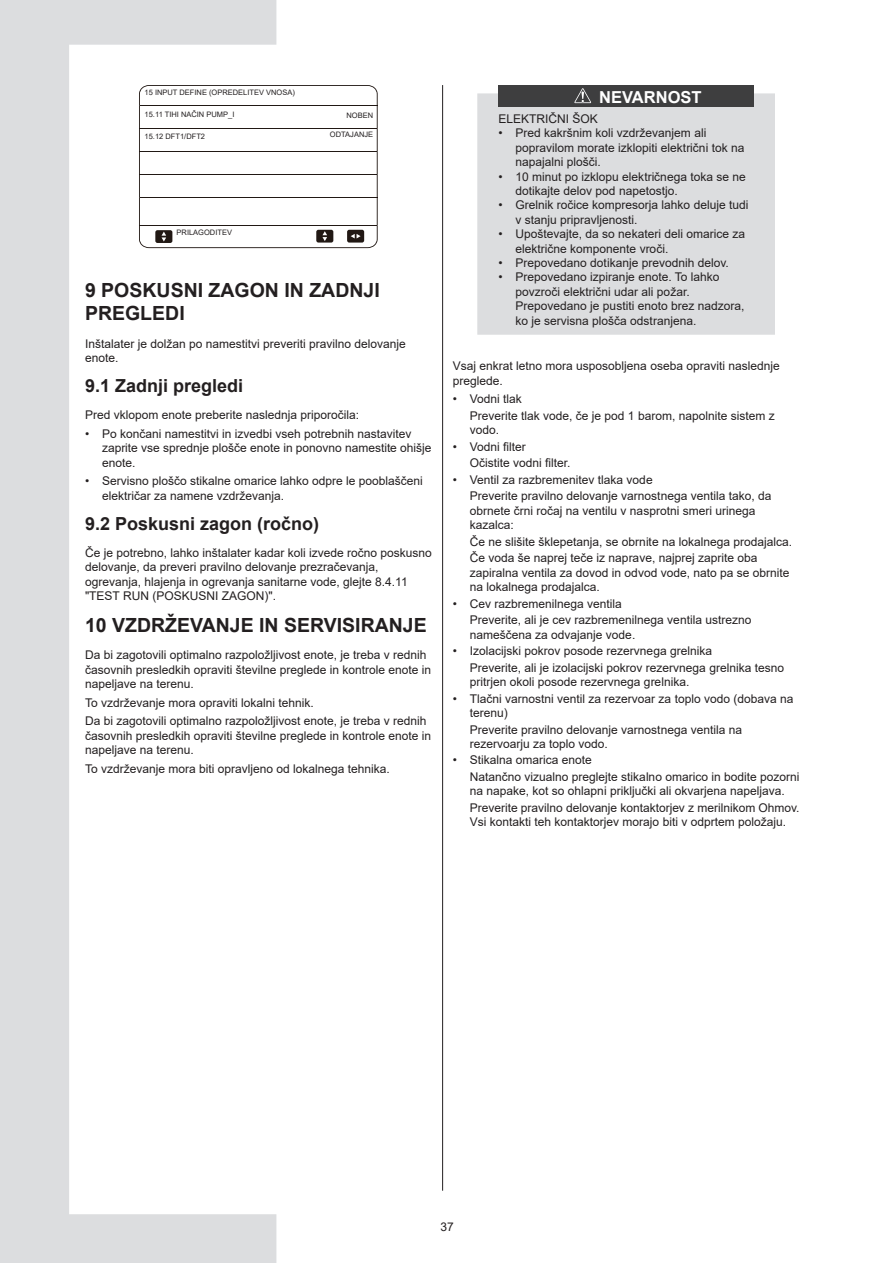
<style>
.page{position:relative;width:893px;height:1263px;background:#fff}
.page>*{position:absolute;margin:0;border:0;box-sizing:border-box;transform-origin:0 0}
.t1{font:700 19.5px/23.4px "Arial";color:#231f20}
.t2{font:700 18px "Arial";color:#231f20}
.t3{font:700 16.5px "Arial";color:#fff}
.t4{font:12px/14.4px "Arial";color:#231f20}
.t5{font:7.5px "Arial";color:#231f20}
</style>
<div class="page">
<svg style="left:0;top:0;width:276px;height:1263px"></svg>
<svg style="left:139px;top:85px;width:239px;height:163px"></svg>
<div style="left:477px;top:93px;width:298px;height:242px;background:#dcdddf"></div>
<div style="left:498px;top:85px;width:256px;height:21px;background:#3e3e3f"></div>
<svg style="left:574px;top:88px;width:17px;height:15px"></svg>
<hr style="left:442px;top:85px;width:1px;height:1105px;background:#231f20">
<p class="t5" style="left:145px;top:88px;width:152px">15 INPUT DEFINE (OPREDELITEV VNOSA)</p>
<p class="t5" style="left:145px;top:109px;width:91px">15.11 TIHI NAČIN PUMP_I</p>
<p class="t5" style="left:145px;top:131px;width:62px">15.12 DFT1/DFT2</p>
<p class="t5" style="left:346px;top:110px;width:28px">NOBEN</p>
<p class="t5" style="left:330px;top:130px;width:45px">ODTAJANJE</p>
<p class="t5" style="left:177px;top:227px;width:57px">PRILAGODITEV</p>
<h1 class="t1" style="left:85px;top:278px;width:296px">9 POSKUSNI ZAGON IN ZADNJI<br>PREGLEDI</h1>
<p class="t4" style="left:85px;top:336px;width:322px">Inštalater je dolžan po namestitvi preveriti pravilno delovanje enote.</p>
<h2 class="t2" style="left:85px;top:373px;width:160px">9.1 Zadnji pregledi</h2>
<p class="t4" style="left:85px;top:408px;width:276px">Pred vklopom enote preberite naslednja priporočila:</p>
<p class="t4" style="left:102px;top:426px;width:331px;text-indent:-17px">• Po končani namestitvi in izvedbi vseh potrebnih nastavitev zaprite vse sprednje plošče enote in ponovno namestite ohišje enote.</p>
<p class="t4" style="left:102px;top:474px;width:322px;text-indent:-17px">• Servisno ploščo stikalne omarice lahko odpre le pooblaščeni električar za namene vzdrževanja.</p>
<h2 class="t2" style="left:85px;top:511px;width:236px">9.2 Poskusni zagon (ročno)</h2>
<p class="t4" style="left:85px;top:545px;width:348px">Če je potrebno, lahko inštalater kadar koli izvede ročno poskusno delovanje, da preveri pravilno delovanje prezračevanja, ogrevanja, hlajenja in ogrevanja sanitarne vode, glejte 8.4.11 "TEST RUN (POSKUSNI ZAGON)".</p>
<h1 class="t1" style="left:85px;top:613px;width:343px">10 VZDRŽEVANJE IN SERVISIRANJE</h1>
<p class="t4" style="left:85px;top:648px;width:348px">Da bi zagotovili optimalno razpoložljivost enote, je treba v rednih časovnih presledkih opraviti številne preglede in kontrole enote in napeljave na terenu.</p>
<p class="t4" style="left:85px;top:693px;width:343px;line-height:18.6px">To vzdrževanje mora opraviti lokalni tehnik.<br>Da bi zagotovili optimalno razpoložljivost enote, je treba v rednih</p>
<p class="t4" style="left:85px;top:728px;width:348px">časovnih presledkih opraviti številne preglede in kontrole enote in napeljave na terenu.</p>
<p class="t4" style="left:85px;top:761px;width:306px">To vzdrževanje mora biti opravljeno od lokalnega tehnika.</p>
<h3 class="t3" style="left:599px;top:85px;width:104px">NEVARNOST</h3>
<p class="t4" style="left:498px;top:111px;width:101px">ELEKTRIČNI ŠOK</p>
<p class="t4" style="left:515px;top:126px;width:230px;text-indent:-17px">• Pred kakršnim koli vzdrževanjem ali popravilom morate izklopiti električni tok na napajalni plošči.</p>
<p class="t4" style="left:515px;top:169px;width:232px;text-indent:-17px">• 10 minut po izklopu električnega toka se ne dotikajte delov pod napetostjo.</p>
<p class="t4" style="left:515px;top:198px;width:234px;text-indent:-17px">• Grelnik ročice kompresorja lahko deluje tudi v stanju pripravljenosti.</p>
<p class="t4" style="left:515px;top:227px;width:231px;text-indent:-17px">• Upoštevajte, da so nekateri deli omarice za električne komponente vroči.</p>
<p class="t4" style="left:498px;top:255px;width:232px">• Prepovedano dotikanje prevodnih delov.</p>
<p class="t4" style="left:515px;top:270px;width:230px;text-indent:-17px">• Prepovedano izpiranje enote. To lahko povzroči električni udar ali požar.<br>Prepovedano je pustiti enoto brez nadzora, ko je servisna plošča odstranjena.</p>
<p class="t4" style="left:453px;top:359px;width:328px">Vsaj enkrat letno mora usposobljena oseba opraviti naslednje preglede.</p>
<p class="t4" style="left:470px;top:391px;width:306px;line-height:16.5px;text-indent:-17px">• Vodni tlak<br>Preverite tlak vode, če je pod 1 barom, napolnite sistem z</p>
<p class="t4" style="left:470px;top:423px;width:31px">vodo.</p>
<p class="t4" style="left:470px;top:438px;width:102px;line-height:16.5px;text-indent:-17px">• Vodni filter<br>Očistite vodni filter.</p>
<p class="t4" style="left:470px;top:471px;width:303px;line-height:16.5px;text-indent:-17px">• Ventil za razbremenitev tlaka vode<br>Preverite pravilno delovanje varnostnega ventila tako, da</p>
<p class="t4" style="left:470px;top:503px;width:287px">obrnete črni ročaj na ventilu v nasprotni smeri urinega kazalca:</p>
<p class="t4" style="left:470px;top:533px;width:324px;line-height:16.5px">Če ne slišite šklepetanja, se obrnite na lokalnega prodajalca.<br>Če voda še naprej teče iz naprave, najprej zaprite oba</p>
<p class="t4" style="left:470px;top:565px;width:321px">zapiralna ventila za dovod in odvod vode, nato pa se obrnite na lokalnega prodajalca.</p>
<p class="t4" style="left:470px;top:595px;width:283px;line-height:16.5px;text-indent:-17px">• Cev razbremenilnega ventila<br>Preverite, ali je cev razbremenilnega ventila ustrezno</p>
<p class="t4" style="left:470px;top:627px;width:167px">nameščena za odvajanje vode.</p>
<p class="t4" style="left:470px;top:642px;width:316px;line-height:16.5px;text-indent:-17px">• Izolacijski pokrov posode rezervnega grelnika<br>Preverite, ali je izolacijski pokrov rezervnega grelnika tesno</p>
<p class="t4" style="left:470px;top:674px;width:221px">pritrjen okoli posode rezervnega grelnika.</p>
<p class="t4" style="left:470px;top:691px;width:325px;text-indent:-17px">• Tlačni varnostni ventil za rezervoar za toplo vodo (dobava na terenu)</p>
<p class="t4" style="left:470px;top:722px;width:274px">Preverite pravilno delovanje varnostnega ventila na rezervoarju za toplo vodo.</p>
<p class="t4" style="left:470px;top:752px;width:331px;line-height:16.5px;text-indent:-17px">• Stikalna omarica enote<br>Natančno vizualno preglejte stikalno omarico in bodite pozorni</p>
<p class="t4" style="left:470px;top:783px;width:331px;line-height:16.5px">na napake, kot so ohlapni priključki ali okvarjena napeljava.<br>Preverite pravilno delovanje kontaktorjev z merilnikom Ohmov.</p>
<p class="t4" style="left:470px;top:815px;width:318px">Vsi kontakti teh kontaktorjev morajo biti v odprtem položaju.</p>
<p class="t4" style="left:440px;top:1219px;width:15px">37</p>
</div>
